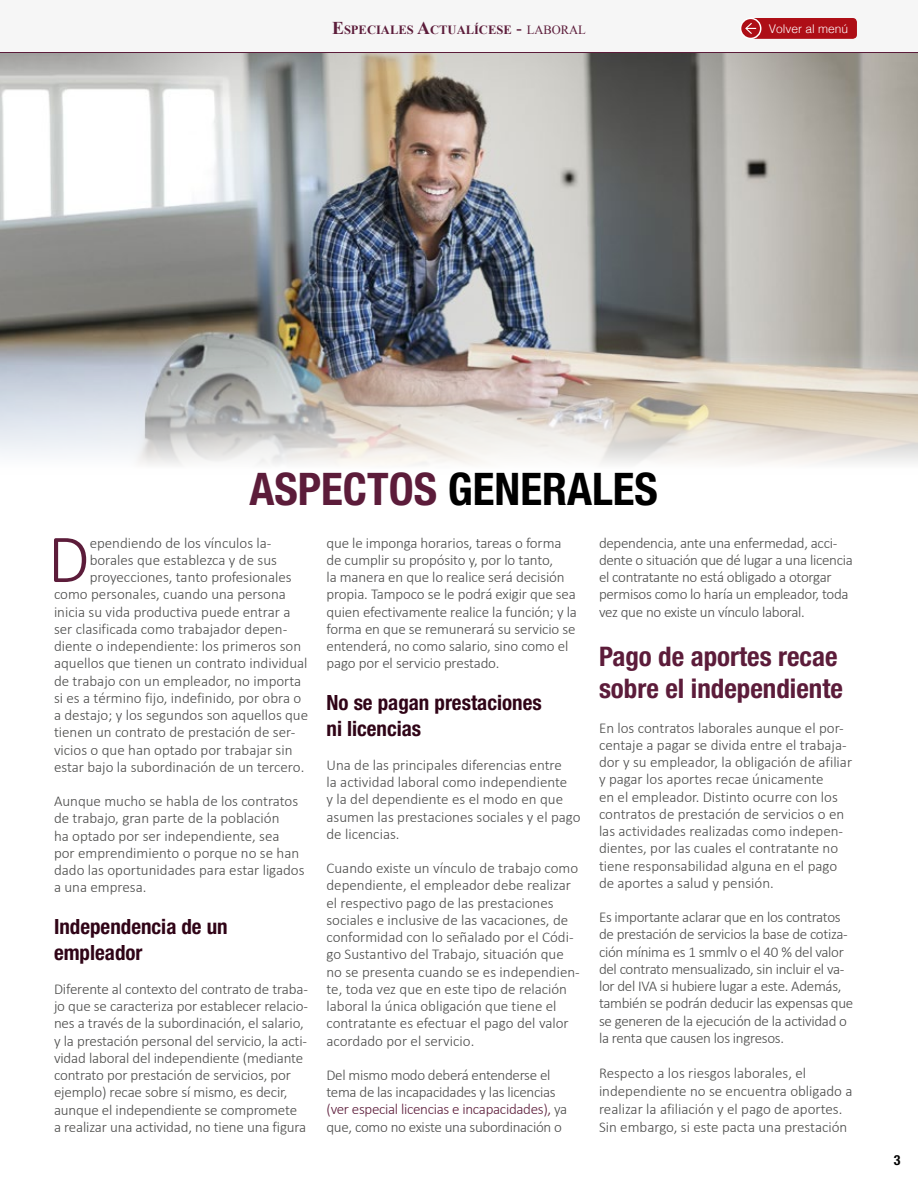
<style>
.page{position:relative;width:918px;height:1188px;background:#fff}
.page>*{position:absolute;margin:0;border:0;box-sizing:border-box;transform-origin:0 0}
.t1{font:300 69.3px "Calibri";color:#5c1c3a}
.t2{font:700 condensed 45px "Helvetica Neue LT Std";color:#000}
.t3{font:700 condensed 27px/32.4px "Helvetica Neue LT Pro";color:#5c1c3a}
.t4{font:700 condensed 21px/25.2px "Helvetica Neue LT Pro";color:#300417}
.t5{font:300 15px/17.2px "Calibri";letter-spacing:-.01em;color:#4a4a49}
.t6{font:700 condensed 13.95px "Helvetica Neue LT Std";color:#000}
.t7{font:700 12.6px "Times New Roman";color:#5c1c3a}
.t8{font:300 12px "Helvetica";color:#fff}
.s1{font-size:18px}
.s2{font-weight:400;font-size:18px}
.s3{font-weight:400}
.s4{color:#5c1c3a}
</style>
<div class="page">
<img style="left:0;top:53px;width:918px;height:412px">
<div style="left:0;top:0;width:918px;height:53px;background:#f6f6f6"></div>
<hr style="left:0;top:52px;width:918px;height:1px;background:#5c1c3a">
<svg style="left:741px;top:18px;width:20px;height:20px"></svg>
<div style="left:740px;top:18px;width:21px;height:21px;border:2px solid #fff;border-radius:50%"></div>
<svg style="left:744px;top:18px;width:113px;height:21px;background:#b21a22"></svg>
<p class="t7" style="left:332px;top:21px;width:255px"><span class="s1">E</span>SPECIALES <span class="s1">A</span>CTUALÍCESE <span class="s2">-</span> <span class="s3">LABORAL</span></p>
<p class="t8" style="left:769px;top:18px;width:81px">Volver al menú</p>
<h2 class="t2" style="left:250px;top:461px;width:410px"><span class="s4">ASPECTOS</span> GENERALES</h2>
<h1 class="t1" style="left:48px;top:516px;width:44px">D</h1>
<p class="t5" style="left:90px;top:533px;width:183px">ependiendo de los vínculos la-</p>
<p class="t5" style="left:90px;top:550px;width:189px">borales que establezca y de sus</p>
<p class="t5" style="left:90px;top:568px;width:203px">proyecciones, tanto profesionales</p>
<p class="t5" style="left:54px;top:585px;width:233px">como personales, cuando una persona</p>
<p class="t5" style="left:54px;top:602px;width:238px">inicia su vida productiva puede entrar a</p>
<p class="t5" style="left:54px;top:619px;width:235px">ser clasificada como trabajador depen-</p>
<p class="t5" style="left:54px;top:637px;width:249px">diente o independiente: los primeros son</p>
<p class="t5" style="left:54px;top:654px;width:255px">aquellos que tienen un contrato individual</p>
<p class="t5" style="left:54px;top:671px;width:249px">de trabajo con un empleador, no importa</p>
<p class="t5" style="left:54px;top:688px;width:249px">si es a término fijo, indefinido, por obra o</p>
<p class="t5" style="left:54px;top:706px;width:256px">a destajo; y los segundos son aquellos que</p>
<p class="t5" style="left:54px;top:723px;width:243px">tienen un contrato de prestación de ser-</p>
<p class="t5" style="left:54px;top:740px;width:240px">vicios o que han optado por trabajar sin</p>
<p class="t5" style="left:54px;top:757px;width:252px">estar bajo la subordinación de un tercero.</p>
<p class="t5" style="left:54px;top:792px;width:252px">Aunque mucho se habla de los contratos de trabajo, gran parte de la población<br>ha optado por ser independiente, sea<br>por emprendimiento o porque no se han dado las oportunidades para estar ligados a una empresa.</p>
<h3 class="t4" style="left:54px;top:914px;width:175px">Independencia de un empleador</h3>
<p class="t5" style="left:54px;top:980px;width:256px">Diferente al contexto del contrato de traba&shy;jo que se caracteriza por establecer relacio&shy;nes a través de la subordinación, el salario, y la prestación personal del servicio, la acti&shy;vidad laboral del independiente (mediante contrato por prestación de servicios, por ejemplo) recae sobre sí mismo, es decir, aunque el independiente se compromete<br>a realizar una actividad, no tiene una figura</p>
<p class="t5" style="left:327px;top:533px;width:252px">que le imponga horarios, tareas o forma de cumplir su propósito y, por lo tanto,<br>la manera en que lo realice será decisión propia. Tampoco se le podrá exigir que sea quien efectivamente realice la función; y la forma en que se remunerará su servicio se entenderá, no como salario, sino como el pago por el servicio prestado.</p>
<h3 class="t4" style="left:327px;top:690px;width:217px">No se pagan prestaciones ni licencias</h3>
<p class="t5" style="left:327px;top:756px;width:256px">Una de las principales diferencias entre<br>la actividad laboral como independiente<br>y la del dependiente es el modo en que asumen las prestaciones sociales y el pago de licencias.</p>
<p class="t5" style="left:327px;top:859px;width:255px">Cuando existe un vínculo de trabajo como dependiente, el empleador debe realizar el respectivo pago de las prestaciones sociales e inclusive de las vacaciones, de conformidad con lo señalado por el Códi&shy;go Sustantivo del Trabajo, situación que no se presenta cuando se es independien&shy;te, toda vez que en este tipo de relación laboral la única obligación que tiene el contratante es efectuar el pago del valor acordado por el servicio.</p>
<p class="t5" style="left:327px;top:1066px;width:242px">Del mismo modo deberá entenderse el tema de las incapacidades y las licencias <span class="s4">(ver especial licencias e incapacidades),</span> ya que, como no existe una subordinación o</p>
<p class="t5" style="left:599px;top:533px;width:255px">dependencia, ante una enfermedad, acci&shy;dente o situación que dé lugar a una licencia el contratante no está obligado a otorgar permisos como lo haría un empleador, toda vez que no existe un vínculo laboral.</p>
<h3 class="t3" style="left:599px;top:640px;width:245px">Pago de aportes recae sobre el independiente</h3>
<p class="t5" style="left:599px;top:718px;width:255px">En los contratos laborales aunque el por&shy;centaje a pagar se divida entre el trabaja&shy;dor y su empleador, la obligación de afiliar y pagar los aportes recae únicamente<br>en el empleador. Distinto ocurre con los contratos de prestación de servicios o en las actividades realizadas como indepen&shy;dientes, por las cuales el contratante no tiene responsabilidad alguna en el pago de aportes a salud y pensión.</p>
<p class="t5" style="left:599px;top:908px;width:256px">Es importante aclarar que en los contratos de prestación de servicios la base de cotiza&shy;ción mínima es 1 smmlv o el 40 % del valor del contrato mensualizado, sin incluir el va&shy;lor del IVA si hubiere lugar a este. Además, también se podrán deducir las expensas que se generen de la ejecución de la actividad o la renta que causen los ingresos.</p>
<p class="t5" style="left:599px;top:1063px;width:255px;line-height:18px">Respecto a los riesgos laborales, el independiente no se encuentra obligado a realizar la afiliación y el pago de aportes.<br>Sin embargo, si este pacta una prestación</p>
<p class="t6" style="left:894px;top:1152px;width:8px">3</p>
</div>
